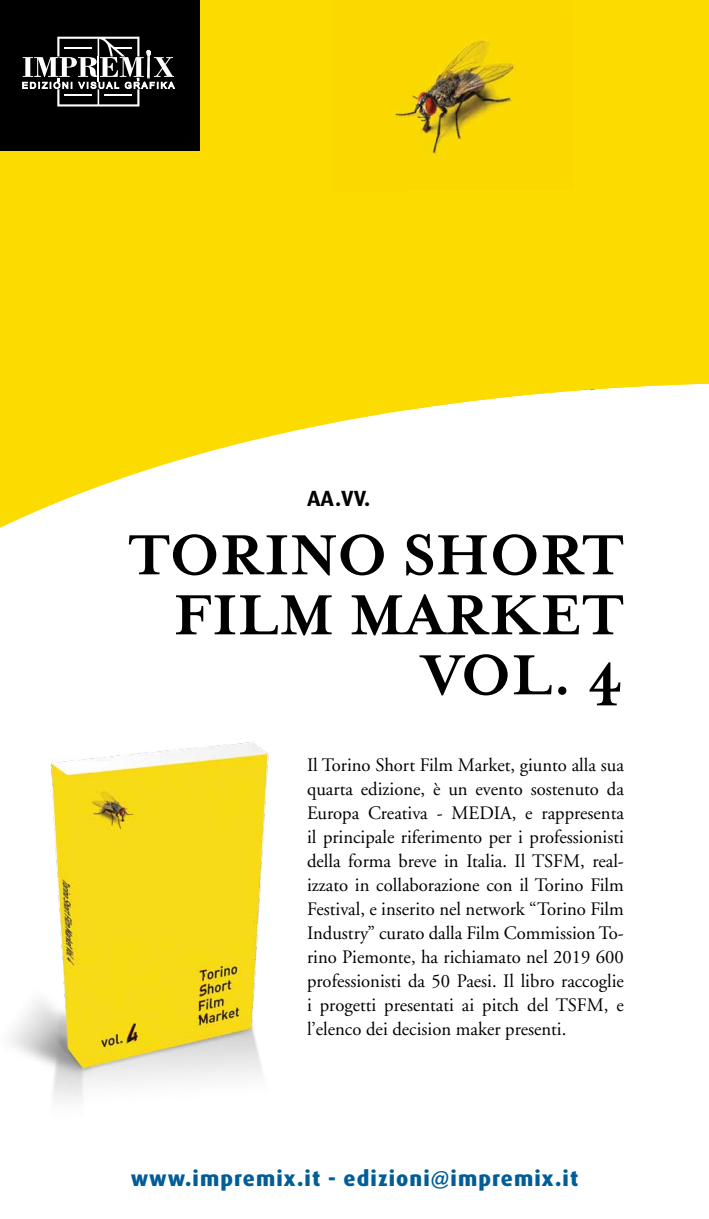
<style>
.page{position:relative;width:709px;height:1219px;background:#fff}
.page>*{position:absolute;margin:0;border:0;box-sizing:border-box;transform-origin:0 0}
.t1{font:700 65px/60px "Mrs Eaves";color:#000;text-align:right}
.t2{font:700 22px "Dax";color:#000}
.t3{font:800 21.4px "Dax";letter-spacing:.05em;color:#005d98}
.t4{font:19px/24px "Adobe Garamond";color:#000;text-align:justify}
</style>
<div class="page">
<svg style="left:0;top:0;width:709px;height:528px"></svg>
<div style="left:0;top:0;width:199px;height:150px;background:#000"></div>
<svg style="left:22px;top:37px;width:153px;height:69px"></svg>
<img style="left:11px;top:742px;width:258px;height:358px">
<svg style="left:408px;top:190px;width:301px;height:220px;background:#fbdd12"></svg>
<p class="t2" style="left:307px;top:485px;width:65px">AA.VV.</p>
<h1 class="t1" style="left:128px;top:526px;width:497px">TORINO SHORT<br>FILM MARKET<br>VOL. 4</h1>
<p class="t4" style="left:307px;top:754px;width:318px">Il Torino Short Film Market, giunto alla sua quarta edizione, è un evento sostenuto da Europa Creativa - MEDIA, e rappresenta il principale riferimento per i professionisti della forma breve in Italia. Il TSFM, real&shy;izzato in collaborazione con il Torino Film Festival, e inserito nel network “Torino Film Industry” curato dalla Film Commission To&shy;rino Piemonte, ha richiamato nel 2019 600 professionisti da 50 Paesi. Il libro raccoglie i progetti presentati ai pitch del TSFM, e l’elenco dei decision maker presenti.</p>
<p class="t3" style="left:131px;top:1166px;width:449px">www.impremix.it - edizioni@impremix.it</p>
</div>
